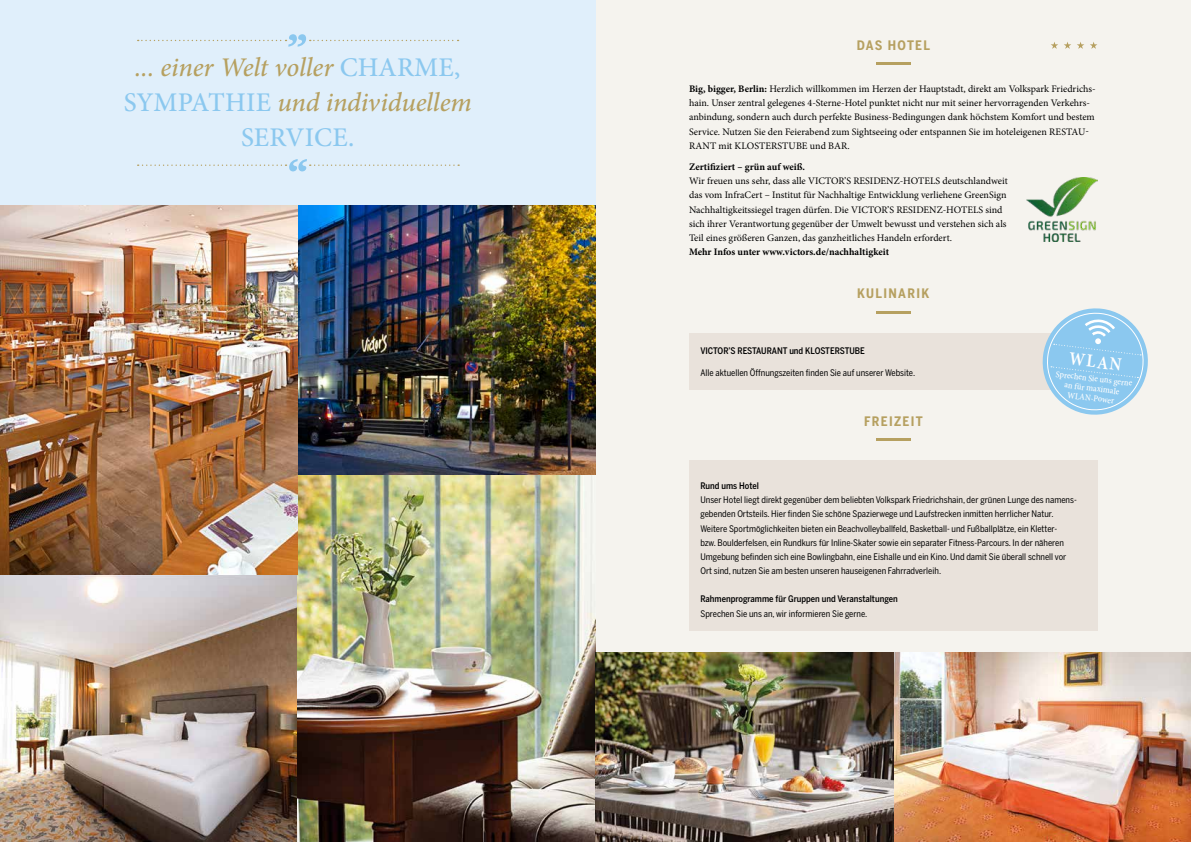
<style>
.page{position:relative;width:1191px;height:842px;background:#fff}
.page>*{position:absolute;margin:0;border:0;box-sizing:border-box;transform-origin:0 0}
.t1{font:italic 500 27px/35px "Minion Pro";letter-spacing:-.005em;color:#b6a060;text-align:center}
.t2{font:600 condensed 18.6px "Minion Pro";color:#fff}
.t3{font:700 13px "Benton Sans Cond";letter-spacing:.1em;color:#b6a060}
.t4{font:10px/14.2px "Minion Pro";color:#000}
.t5{font:700 10px "Minion Pro";color:#000}
.t6{font:9px/14.2px "Benton Sans Cond";color:#000}
.t7{font:500 9px "Benton Sans Cond";color:#000}
.t8{font:500 condensed 9px/9.8px "Minion Pro";color:#fff;text-align:center}
.s1{font-style:normal;color:#8bc8ef}
.s2{font-weight:700}
</style>
<div class="page">
<div style="left:587px;top:0;width:604px;height:842px;background:#f5f3ee"></div>
<div style="left:0;top:0;width:595px;height:206px;background:#e0effb"></div>
<img style="left:0;top:206px;width:595px;height:636px">
<img style="left:298px;top:475px;width:297px;height:367px">
<img style="left:0;top:206px;width:298px;height:368px">
<svg style="left:138px;top:34px;width:320px;height:13px"></svg>
<svg style="left:138px;top:159px;width:321px;height:12px"></svg>
<hr style="left:876px;top:63px;width:34px;height:2px;background:#b6a060">
<svg style="left:1051px;top:42px;width:46px;height:7px"></svg>
<div style="left:689px;top:333px;width:408px;height:57px;background:#e9e2db"></div>
<hr style="left:876px;top:311px;width:34px;height:2px;background:#b6a060">
<div style="left:689px;top:461px;width:408px;height:170px;background:#e9e2db"></div>
<hr style="left:876px;top:439px;width:34px;height:2px;background:#b6a060">
<img style="left:595px;top:652px;width:596px;height:190px">
<svg style="left:1042px;top:308px;width:106px;height:107px"></svg>
<img style="left:1026px;top:177px;width:71px;height:64px">
<h1 class="t1" style="left:124px;top:50px;width:350px">... einer Welt voller <span class="s1">CHARME,<br>SYMPATHIE</span> und individuellem<br><span class="s1">SERVICE.</span></h1>
<h3 class="t3" style="left:856px;top:37px;width:75px">DAS HOTEL</h3>
<p class="t4" style="left:689px;top:82px;width:408px"><span class="s2">Big, bigger, Berlin:</span> Herzlich willkommen im Herzen der Hauptstadt, direkt am Volkspark Friedrichs&shy;hain. Unser zentral gelegenes 4-Sterne-Hotel punktet nicht nur mit seiner hervorragenden Verkehrs&shy;anbindung, sondern auch durch perfekte Business-Bedingungen dank höchstem Komfort und bestem Service. Nutzen Sie den Feierabend zum Sightseeing oder entspannen Sie im hoteleigenen RESTAU-RANT mit KLOSTERSTUBE und BAR.</p>
<p class="t5" style="left:689px;top:160px;width:118px">Zertifiziert – grün auf weiß.</p>
<p class="t4" style="left:689px;top:174px;width:320px">Wir freuen uns sehr, dass alle VICTOR’S RESIDENZ-HOTELS deutschlandweit das vom InfraCert – Institut für Nachhaltige Entwicklung verliehene GreenSign Nachhaltigkeitssiegel tragen dürfen. Die VICTOR’S RESIDENZ-HOTELS sind sich ihrer Verantwortung gegenüber der Umwelt bewusst und verstehen sich als Teil eines größeren Ganzen, das ganzheitliches Handeln erfordert.</p>
<p class="t5" style="left:689px;top:245px;width:201px">Mehr Infos unter www.victors.de/nachhaltigkeit</p>
<h3 class="t3" style="left:857px;top:286px;width:73px">KULINARIK</h3>
<p class="t7" style="left:700px;top:346px;width:166px">VICTOR’S RESTAURANT und KLOSTERSTUBE</p>
<p class="t6" style="left:700px;top:365px;width:216px">Alle aktuellen Öffnungszeiten finden Sie auf unserer Website.</p>
<h3 class="t3" style="left:864px;top:413px;width:60px">FREIZEIT</h3>
<h2 class="t2" style="left:1070px;top:346px;width:54px;rotate:7deg">WLAN</h2>
<p class="t8" style="left:1056px;top:369px;width:78px;rotate:7deg">Sprechen Sie uns gerne an für maximale<br>WLAN-Power</p>
<p class="t7" style="left:700px;top:480px;width:60px">Rund ums Hotel</p>
<p class="t6" style="left:700px;top:493px;width:378px">Unser Hotel liegt direkt gegenüber dem beliebten Volkspark Friedrichshain, der grünen Lunge des namens&shy;gebenden Ortsteils. Hier finden Sie schöne Spazierwege und Laufstrecken inmitten herrlicher Natur.<br>Weitere Sportmöglichkeiten bieten ein Beachvolleyballfeld, Basketball- und Fußballplätze, ein Kletter-<br>bzw. Boulderfelsen, ein Rundkurs für Inline-Skater sowie ein separater Fitness-Parcours. In der näheren Umgebung befinden sich eine Bowlingbahn, eine Eishalle und ein Kino. Und damit Sie überall schnell vor Ort sind, nutzen Sie am besten unseren hauseigenen Fahrradverleih.</p>
<p class="t7" style="left:700px;top:594px;width:199px">Rahmenprogramme für Gruppen und Veranstaltungen</p>
<p class="t6" style="left:700px;top:606px;width:168px">Sprechen Sie uns an, wir informieren Sie gerne.</p>
</div>
